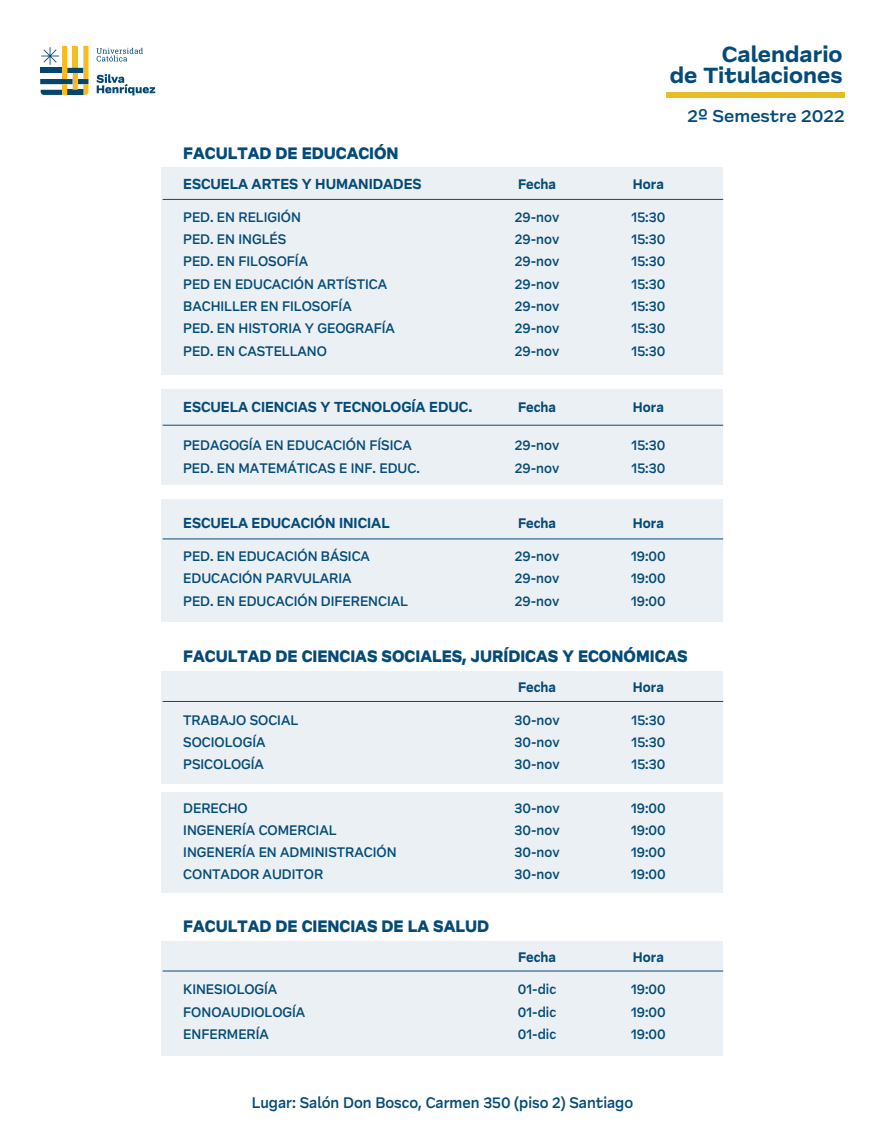
<style>
.page{position:relative;width:885px;height:1144px;background:#fff}
.page>*{position:absolute;margin:0;border:0;box-sizing:border-box;transform-origin:0 0}
.t1{font:700 22.4px/20.7px "Frequenz";color:#054b77;text-align:right}
.t2{font:500 17.5px "Frequenz";color:#054b77}
.t3{font:800 16.97px "Frequenz";color:#054b77;scale:.9 1}
.t4{font:500 15.75px "Frequenz";color:#054b77;scale:.9 1}
.t5{font:700 14.88px "Frequenz";color:#054b77;scale:.9 1}
.t6{font:500 14.17px "Frequenz";color:#054b77;scale:.9 1}
.t7{font:700 14.17px "Frequenz";color:#054b77;scale:.9 1}
</style>
<div class="page">
<div style="left:666px;top:92px;width:179px;height:6px;background:#e7bd27"></div>
<svg style="left:40px;top:46px;width:48px;height:49px"></svg>
<svg style="left:97px;top:74px;width:58px;height:22px"></svg>
<svg style="left:97px;top:48px;width:46px;height:14px"></svg>
<div style="left:162px;top:167px;width:561px;height:208px;background:#ebf0f4"></div>
<div style="left:162px;top:500px;width:561px;height:122px;background:#ebf0f4"></div>
<div style="left:162px;top:389px;width:561px;height:96px;background:#ebf0f4"></div>
<hr style="left:163px;top:538px;width:560px;height:1px;background:#054c79">
<hr style="left:163px;top:199px;width:560px;height:1px;background:#054c79">
<hr style="left:163px;top:425px;width:560px;height:1px;background:#054c79">
<div style="left:162px;top:792px;width:561px;height:101px;background:#ebf0f4"></div>
<div style="left:162px;top:671px;width:561px;height:112px;background:#ebf0f4"></div>
<hr style="left:163px;top:701px;width:560px;height:1px;background:#054c79">
<div style="left:162px;top:940px;width:561px;height:115px;background:#ebf0f4"></div>
<hr style="left:163px;top:970px;width:560px;height:1px;background:#054c79">
<h1 class="t1" style="left:670px;top:44px;width:174px">Calendario<br>de Titulaciones</h1>
<p class="t3" style="left:183px;top:140px;width:241px">FACULTAD DE EDUCACIÓN</p>
<p class="t5" style="left:183px;top:173px;width:266px">ESCUELA ARTES Y HUMANIDADES</p>
<p class="t7" style="left:518px;top:173px;width:44px">Fecha</p>
<p class="t7" style="left:633px;top:173px;width:36px">Hora</p>
<p class="t6" style="left:183px;top:206px;width:132px">PED. EN RELIGIÓN</p>
<p class="t6" style="left:515px;top:206px;width:51px">29-nov</p>
<p class="t6" style="left:632px;top:206px;width:39px">15:30</p>
<p class="t6" style="left:183px;top:229px;width:116px">PED. EN INGLÉS</p>
<p class="t6" style="left:515px;top:229px;width:51px">29-nov</p>
<p class="t6" style="left:632px;top:229px;width:39px">15:30</p>
<p class="t6" style="left:183px;top:251px;width:140px">PED. EN FILOSOFÍA</p>
<p class="t6" style="left:515px;top:251px;width:51px">29-nov</p>
<p class="t6" style="left:632px;top:251px;width:39px">15:30</p>
<p class="t6" style="left:183px;top:273px;width:228px">PED EN EDUCACIÓN ARTÍSTICA</p>
<p class="t6" style="left:515px;top:273px;width:51px">29-nov</p>
<p class="t6" style="left:632px;top:273px;width:39px">15:30</p>
<p class="t6" style="left:183px;top:295px;width:189px">BACHILLER EN FILOSOFÍA</p>
<p class="t6" style="left:515px;top:295px;width:51px">29-nov</p>
<p class="t6" style="left:632px;top:295px;width:39px">15:30</p>
<p class="t6" style="left:183px;top:318px;width:237px">PED. EN HISTORIA Y GEOGRAFÍA</p>
<p class="t6" style="left:515px;top:318px;width:51px">29-nov</p>
<p class="t6" style="left:632px;top:318px;width:39px">15:30</p>
<p class="t6" style="left:183px;top:340px;width:161px">PED. EN CASTELLANO</p>
<p class="t6" style="left:515px;top:340px;width:51px">29-nov</p>
<p class="t6" style="left:632px;top:340px;width:39px">15:30</p>
<p class="t5" style="left:183px;top:396px;width:323px">ESCUELA CIENCIAS Y TECNOLOGÍA EDUC.</p>
<p class="t7" style="left:518px;top:396px;width:44px">Fecha</p>
<p class="t7" style="left:633px;top:396px;width:36px">Hora</p>
<p class="t6" style="left:183px;top:435px;width:255px">PEDAGOGÍA EN EDUCACIÓN FÍSICA</p>
<p class="t6" style="left:515px;top:435px;width:51px">29-nov</p>
<p class="t6" style="left:632px;top:435px;width:39px">15:30</p>
<p class="t6" style="left:183px;top:457px;width:264px">PED. EN MATEMÁTICAS E INF. EDUC.</p>
<p class="t6" style="left:515px;top:457px;width:51px">29-nov</p>
<p class="t6" style="left:632px;top:457px;width:39px">15:30</p>
<p class="t5" style="left:183px;top:512px;width:231px">ESCUELA EDUCACIÓN INICIAL</p>
<p class="t7" style="left:518px;top:513px;width:44px">Fecha</p>
<p class="t7" style="left:633px;top:513px;width:36px">Hora</p>
<p class="t6" style="left:183px;top:546px;width:209px">PED. EN EDUCACIÓN BÁSICA</p>
<p class="t6" style="left:515px;top:546px;width:51px">29-nov</p>
<p class="t6" style="left:631px;top:546px;width:40px">19:00</p>
<p class="t6" style="left:183px;top:568px;width:189px">EDUCACIÓN PARVULARIA</p>
<p class="t6" style="left:515px;top:568px;width:51px">29-nov</p>
<p class="t6" style="left:631px;top:568px;width:40px">19:00</p>
<p class="t6" style="left:183px;top:590px;width:251px">PED. EN EDUCACIÓN DIFERENCIAL</p>
<p class="t6" style="left:515px;top:590px;width:51px">29-nov</p>
<p class="t6" style="left:631px;top:590px;width:40px">19:00</p>
<p class="t2" style="left:688px;top:103px;width:158px">2º Semestre 2022</p>
<p class="t3" style="left:183px;top:643px;width:562px">FACULTAD DE CIENCIAS SOCIALES, JURÍDICAS Y ECONÓMICAS</p>
<p class="t7" style="left:518px;top:676px;width:44px">Fecha</p>
<p class="t7" style="left:633px;top:676px;width:36px">Hora</p>
<p class="t6" style="left:183px;top:709px;width:129px">TRABAJO SOCIAL</p>
<p class="t6" style="left:514px;top:709px;width:52px">30-nov</p>
<p class="t6" style="left:632px;top:709px;width:39px">15:30</p>
<p class="t6" style="left:183px;top:731px;width:93px">SOCIOLOGÍA</p>
<p class="t6" style="left:514px;top:731px;width:52px">30-nov</p>
<p class="t6" style="left:632px;top:731px;width:39px">15:30</p>
<p class="t6" style="left:183px;top:754px;width:91px">PSICOLOGÍA</p>
<p class="t6" style="left:514px;top:754px;width:52px">30-nov</p>
<p class="t6" style="left:632px;top:754px;width:39px">15:30</p>
<p class="t6" style="left:183px;top:797px;width:73px">DERECHO</p>
<p class="t6" style="left:514px;top:797px;width:52px">30-nov</p>
<p class="t6" style="left:631px;top:797px;width:40px">19:00</p>
<p class="t6" style="left:183px;top:819px;width:172px">INGENERÍA COMERCIAL</p>
<p class="t6" style="left:514px;top:819px;width:52px">30-nov</p>
<p class="t6" style="left:631px;top:819px;width:40px">19:00</p>
<p class="t6" style="left:183px;top:842px;width:238px">INGENERÍA EN ADMINISTRACIÓN</p>
<p class="t6" style="left:514px;top:842px;width:52px">30-nov</p>
<p class="t6" style="left:631px;top:842px;width:40px">19:00</p>
<p class="t6" style="left:183px;top:864px;width:157px">CONTADOR AUDITOR</p>
<p class="t6" style="left:514px;top:864px;width:52px">30-nov</p>
<p class="t6" style="left:631px;top:864px;width:40px">19:00</p>
<p class="t3" style="left:183px;top:913px;width:341px">FACULTAD DE CIENCIAS DE LA SALUD</p>
<p class="t7" style="left:518px;top:946px;width:44px">Fecha</p>
<p class="t7" style="left:633px;top:946px;width:36px">Hora</p>
<p class="t6" style="left:183px;top:979px;width:106px">KINESIOLOGÍA</p>
<p class="t6" style="left:518px;top:979px;width:44px">01-dic</p>
<p class="t6" style="left:631px;top:979px;width:40px">19:00</p>
<p class="t6" style="left:183px;top:1001px;width:137px">FONOAUDIOLOGÍA</p>
<p class="t6" style="left:518px;top:1001px;width:44px">01-dic</p>
<p class="t6" style="left:631px;top:1001px;width:40px">19:00</p>
<p class="t6" style="left:183px;top:1023px;width:97px">ENFERMERÍA</p>
<p class="t6" style="left:518px;top:1023px;width:44px">01-dic</p>
<p class="t6" style="left:631px;top:1023px;width:40px">19:00</p>
<p class="t4" style="left:252px;top:1090px;width:425px">Lugar: Salón Don Bosco, Carmen 350 (piso 2) Santiago</p>
</div>
